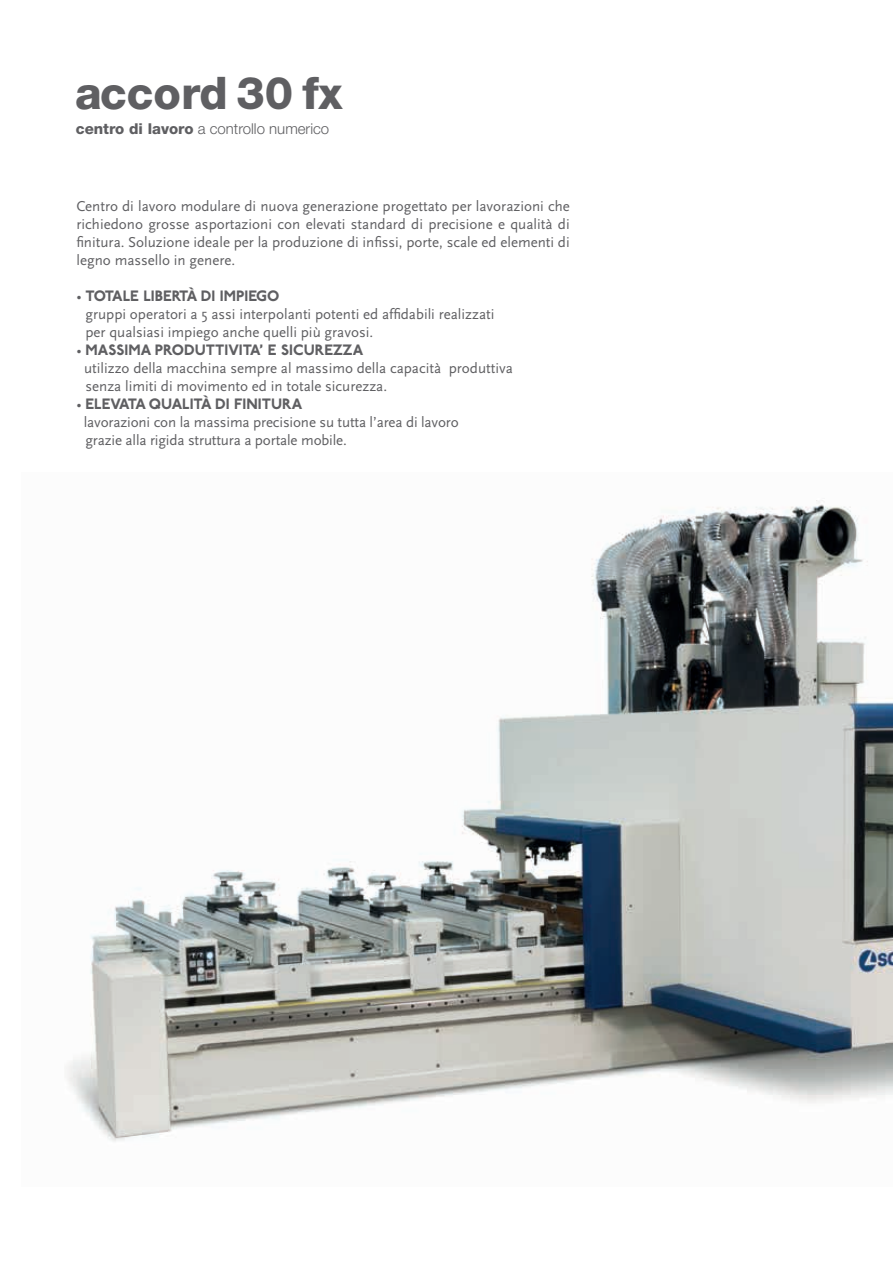
<style>
.page{position:relative;width:893px;height:1263px;background:#fff}
.page>*{position:absolute;margin:0;border:0;box-sizing:border-box;transform-origin:0 0}
.t1{font:800 45px "Helvetica Neue";color:#5f5f62}
.t2{font:15px/18px "Scala Sans";color:#5f5f62}
.t3{font:800 15px "P22 Underground";color:#5f5f62}
.t4{font:300 15px "Helvetica Neue";color:#5f5f62}
.s1{font-weight:800}
.s2{font-family:"Scala Sans";font-weight:400}
</style>
<div class="page">
<img style="left:66px;top:500px;width:827px;height:642px">
<h1 class="t1" style="left:75px;top:66px;width:269px">accord 30 fx</h1>
<p class="t4" style="left:76px;top:119px;width:255px"><span class="s1">centro di lavoro</span> a controllo numerico</p>
<p class="t2" style="left:77px;top:197px;width:495px;text-align:justify">Centro di lavoro modulare di nuova generazione progettato per lavorazioni che richiedono grosse asportazioni con elevati standard di precisione e qualità di finitura. Soluzione ideale per la produzione di infissi, porte, scale ed elementi di legno massello in genere.</p>
<p class="t3" style="left:77px;top:287px;width:204px"><span class="s2">•</span> TOTALE LIBERTÀ DI IMPIEGO</p>
<p class="t2" style="left:85px;top:305px;width:411px">gruppi operatori a 5 assi interpolanti potenti ed affidabili realizzati per qualsiasi impiego anche quelli più gravosi.</p>
<p class="t3" style="left:77px;top:341px;width:288px"><span class="s2">•</span> MASSIMA PRODUTTIVITA’ E SICUREZZA</p>
<p class="t2" style="left:84px;top:359px;width:430px">utilizzo della macchina sempre al massimo della capacità produttiva senza limiti di movimento ed in totale sicurezza.</p>
<p class="t3" style="left:77px;top:395px;width:227px"><span class="s2">•</span> ELEVATA QUALITÀ DI FINITURA</p>
<p class="t2" style="left:84px;top:413px;width:377px">lavorazioni con la massima precisione su tutta l’area di lavoro grazie alla rigida struttura a portale mobile.</p>
</div>
